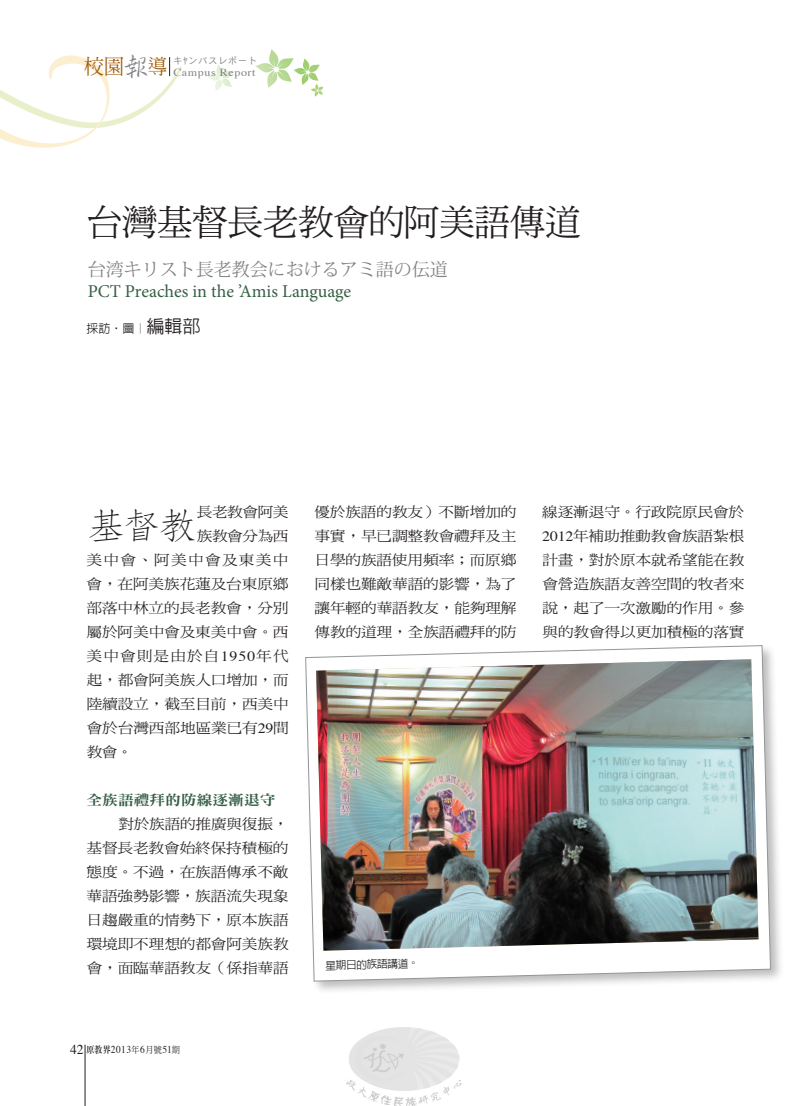
<style>
.page{position:relative;width:808px;height:1106px;background:#fff}
.page>*{position:absolute;margin:0;border:0;box-sizing:border-box;transform-origin:0 0}
.t1{font:36px "DF Ming Std W5";letter-spacing:-.02em;color:#231f20}
.t2{font:300 35.7px "AR Fang Song B5 HK";color:#231f20;scale:1.11 1}
.t3{font:18px/20.7px "Minion Pro";color:#365f45}
.t4{font:14.1px/24px "DF Ming Std W5";letter-spacing:-.015em;color:#231f20;text-align:justify;scale:1.11 1}
.t5{font:14.1px "DF Ming Std W5";letter-spacing:.065em;color:#231f20;scale:1.11 1}
.t6{font:14.1px "DF Ming Std W5";letter-spacing:.075em;color:#231f20;scale:1.11 1}
.t7{font:14.1px "DF Ming Std W9";color:#365f45;scale:1.11 1}
.t8{font:500 12px "AR Hei B5";color:#231f20}
.t9{font:10.8px "Times";letter-spacing:.05em;color:#808285;scale:1.11 1}
.t10{font:500 10.8px "AR Hei B5";color:#231f20}
.t11{font:10.5px "Times";letter-spacing:.05em;color:#231f20;scale:.9 1}
.t12{font:9px "Heisei Kaku Go Std W3";letter-spacing:.1em;color:#808285}
.s1{font-family:"AR Xing Shu B5";font-weight:500;font-size:27.75px}
.s2{font-family:"Koz Min Pro";color:#808285}
.s3{font-size:18px}
.s4{font-family:"Times"}
.s5{font-size:13.5px}
.s6{font-family:"AR Ming B5";font-weight:800;font-size:9px}
.s7{font-family:"DF Ming Std W5";font-size:9px}
</style>
<div class="page">
<svg style="left:256px;top:49px;width:68px;height:48px"></svg>
<svg style="left:208px;top:65px;width:25px;height:26px"></svg>
<hr style="left:85px;top:1044px;width:1px;height:62px;background:#231f20">
<svg style="left:0;top:55px;width:182px;height:93px"></svg>
<div style="left:304px;top:643px;width:481px;height:352px;background:#231f20;opacity:.3"></div>
<svg style="left:305px;top:645px;width:466px;height:336px"></svg>
<img style="left:316px;top:659px;width:442px;height:291px">
<img style="left:347px;top:1027px;width:114px;height:79px">
<p class="t9" style="left:84px;top:66px;width:156px"><sup>校園</sup><span class="s1">報</span><sup>導</sup> Campus Report</p>
<p class="t12" style="left:173px;top:55px;width:85px">キﾔンパスレポート</p>
<p class="t1" style="left:86px;top:202px;width:496px">台灣基督長老教會的阿美語傳道</p>
<p class="t3" style="left:88px;top:260px;width:361px"><span class="s2">台湾キリスト長老教会におけるアミ語の伝道<br></span>PCT Preaches in the ’Amis Language</p>
<p class="t8" style="left:87px;top:323px;width:115px">採訪‧圖︱<span class="s3">編輯部</span></p>
<p class="t2" style="left:87px;top:508px;width:102px">基督教</p>
<p class="t4" style="left:197px;top:500px;width:84px">長老教會阿美</p>
<p class="t4" style="left:197px;top:524px;width:84px">族教會分為西</p>
<p class="t6" style="left:87px;top:552px;width:183px">美中會、阿美中會及東美中</p>
<p class="t4" style="left:86px;top:572px;width:184px">會，在阿美族花蓮及台東原鄉</p>
<p class="t4" style="left:87px;top:596px;width:184px">部落中林立的長老教會，分別</p>
<p class="t4" style="left:87px;top:620px;width:184px">屬於阿美中會及東美中會。西</p>
<p class="t5" style="left:87px;top:648px;width:184px">美中會則是由於自<span class="s4">1950</span>年代</p>
<p class="t4" style="left:87px;top:668px;width:184px">起，都會阿美族人口增加，而</p>
<p class="t4" style="left:87px;top:692px;width:184px">陸續設立，截至目前，西美中</p>
<p class="t4" style="left:87px;top:716px;width:184px">會於台灣西部地區業已有<span class="s4">29</span>間</p>
<p class="t4" style="left:87px;top:740px;width:43px">教會。</p>
<p class="t7" style="left:87px;top:792px;width:172px">全族語禮拜的防線逐漸退守</p>
<p class="t4" style="left:118px;top:812px;width:155px">對於族語的推廣與復振，</p>
<p class="t4" style="left:86px;top:836px;width:184px">基督長老教會始終保持積極的</p>
<p class="t4" style="left:87px;top:860px;width:184px">態度。不過，在族語傳承不敵</p>
<p class="t4" style="left:87px;top:884px;width:184px">華語強勢影響，族語流失現象</p>
<p class="t4" style="left:87px;top:908px;width:184px">日趨嚴重的情勢下，原本族語</p>
<p class="t4" style="left:87px;top:932px;width:184px">環境即不理想的都會阿美族教</p>
<p class="t4" style="left:87px;top:956px;width:184px">會，面臨華語教友（係指華語</p>
<p class="t4" style="left:314px;top:500px;width:184px">優於族語的教友）不斷增加的事實，早已調整教會禮拜及主日學的族語使用頻率；而原鄉同樣也難敵華語的影響，為了讓年輕的華語教友，能夠理解傳教的道理，全族語禮拜的防</p>
<p class="t4" style="left:542px;top:500px;width:184px">線逐漸退守。行政院原民會於<span class="s4">2012</span>年補助推動教會族語紮根計畫，對於原本就希望能在教會營造族語友善空間的牧者來說，起了一次激勵的作用。參與的教會得以更加積極的落實</p>
<p class="t10" style="left:325px;top:960px;width:95px;rotate:-2deg">星期日的族語講道。</p>
<p class="t11" style="left:70px;top:1042px;width:124px"><span class="s5">42</span> <span class="s6">原教界</span>2013<span class="s7">年</span>6<span class="s7">月號</span>51<span class="s7">期</span></p>
</div>
